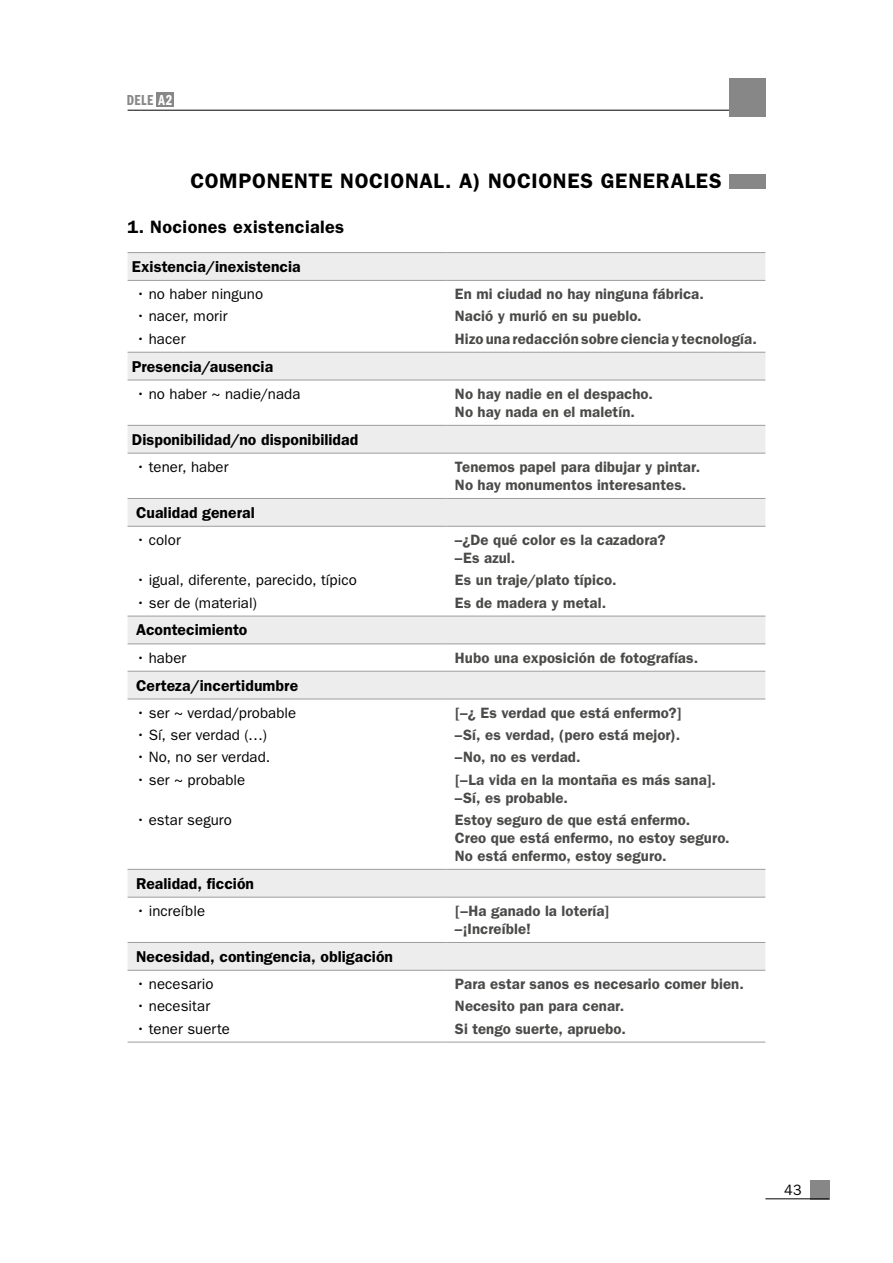
<style>
.page{position:relative;width:893px;height:1263px;background:#fff}
.page>*{position:absolute;margin:0;border:0;box-sizing:border-box;transform-origin:0 0}
.t1{font:600 21px "ITC Franklin Gothic Std";letter-spacing:.03em;color:#000}
.t2{font:600 18px "ITC Franklin Gothic Std";letter-spacing:.02em;color:#000}
.t3{font:600 15.75px "ITC Franklin Gothic Std";letter-spacing:.005em;color:#000}
.t4{font:600 15px/22.2px "ITC Franklin Gothic Std";letter-spacing:.005em;color:#4a4a49}
.t5{font:15px "ITC Franklin Gothic Std";letter-spacing:.005em;color:#000}
.t6{font:15px "ITC Franklin Gothic Std Dm Cp";letter-spacing:.03em;color:#878787}
.t7{font:15px "ITC Franklin Gothic Std";letter-spacing:.005em;color:#000;scale:.95 1}
.s1{color:#fff}
</style>
<div class="page">
<div style="left:810px;top:1180px;width:19px;height:19px;background:#878787"></div>
<hr style="left:765px;top:1198px;width:64px;height:1px;background:#000">
<hr style="left:128px;top:110px;width:637px;height:1px;background:#000">
<div style="left:729px;top:78px;width:36px;height:39px;background:#878787"></div>
<div style="left:157px;top:92px;width:17px;height:15px;background:#878787"></div>
<div style="left:729px;top:174px;width:36px;height:14px;background:#878787"></div>
<svg style="left:128px;top:253px;width:637px;height:717px"></svg>
<hr style="left:128px;top:252px;width:318px;height:1px;background:#9d9d9c">
<hr style="left:446px;top:252px;width:319px;height:1px;background:#9d9d9c">
<hr style="left:128px;top:280px;width:318px;height:1px;background:#9d9d9c">
<hr style="left:446px;top:280px;width:319px;height:1px;background:#9d9d9c">
<hr style="left:128px;top:352px;width:318px;height:1px;background:#9d9d9c">
<hr style="left:446px;top:352px;width:319px;height:1px;background:#9d9d9c">
<hr style="left:128px;top:380px;width:318px;height:1px;background:#9d9d9c">
<hr style="left:446px;top:380px;width:319px;height:1px;background:#9d9d9c">
<hr style="left:128px;top:425px;width:318px;height:1px;background:#9d9d9c">
<hr style="left:446px;top:425px;width:319px;height:1px;background:#9d9d9c">
<hr style="left:128px;top:453px;width:318px;height:1px;background:#9d9d9c">
<hr style="left:446px;top:453px;width:319px;height:1px;background:#9d9d9c">
<hr style="left:128px;top:498px;width:318px;height:1px;background:#9d9d9c">
<hr style="left:446px;top:498px;width:319px;height:1px;background:#9d9d9c">
<hr style="left:128px;top:526px;width:318px;height:1px;background:#9d9d9c">
<hr style="left:446px;top:526px;width:319px;height:1px;background:#9d9d9c">
<hr style="left:128px;top:616px;width:318px;height:1px;background:#9d9d9c">
<hr style="left:446px;top:616px;width:319px;height:1px;background:#9d9d9c">
<hr style="left:128px;top:643px;width:318px;height:1px;background:#9d9d9c">
<hr style="left:446px;top:643px;width:319px;height:1px;background:#9d9d9c">
<hr style="left:128px;top:671px;width:318px;height:1px;background:#9d9d9c">
<hr style="left:446px;top:671px;width:319px;height:1px;background:#9d9d9c">
<hr style="left:128px;top:699px;width:318px;height:1px;background:#9d9d9c">
<hr style="left:446px;top:699px;width:319px;height:1px;background:#9d9d9c">
<hr style="left:128px;top:869px;width:318px;height:1px;background:#9d9d9c">
<hr style="left:446px;top:869px;width:319px;height:1px;background:#9d9d9c">
<hr style="left:128px;top:897px;width:318px;height:1px;background:#9d9d9c">
<hr style="left:446px;top:897px;width:319px;height:1px;background:#9d9d9c">
<hr style="left:128px;top:942px;width:318px;height:1px;background:#9d9d9c">
<hr style="left:446px;top:942px;width:319px;height:1px;background:#9d9d9c">
<hr style="left:128px;top:970px;width:318px;height:1px;background:#9d9d9c">
<hr style="left:446px;top:970px;width:319px;height:1px;background:#9d9d9c">
<hr style="left:128px;top:1042px;width:318px;height:1px;background:#9d9d9c">
<hr style="left:446px;top:1042px;width:319px;height:1px;background:#9d9d9c">
<p class="t6" style="left:127px;top:92px;width:47px">DELE <span class="s1">A2</span></p>
<h1 class="t1" style="left:190px;top:169px;width:533px">COMPONENTE NOCIONAL. A) NOCIONES GENERALES</h1>
<p class="t2" style="left:128px;top:217px;width:218px">1. Nociones existenciales</p>
<p class="t3" style="left:132px;top:257px;width:170px">Existencia/inexistencia</p>
<p class="t5" style="left:136px;top:285px;width:129px">• no haber ninguno</p>
<p class="t5" style="left:136px;top:308px;width:93px">• nacer, morir</p>
<p class="t5" style="left:136px;top:330px;width:51px">• hacer</p>
<p class="t4" style="left:455px;top:283px;width:303px">En mi ciudad no hay ninguna fábrica.<br>Nació y murió en su pueblo.<br>Hizo una redacción sobre ciencia y tecnología.</p>
<p class="t3" style="left:132px;top:357px;width:143px">Presencia/ausencia</p>
<p class="t5" style="left:136px;top:385px;width:166px">• no haber ~ nadie/nada</p>
<p class="t4" style="left:455px;top:385px;width:199px;line-height:18px">No hay nadie en el despacho.<br>No hay nada en el maletín.</p>
<p class="t3" style="left:132px;top:430px;width:228px">Disponibilidad/no disponibilidad</p>
<p class="t5" style="left:136px;top:458px;width:94px">• tener, haber</p>
<p class="t4" style="left:455px;top:458px;width:247px;line-height:18px">Tenemos papel para dibujar y pintar.<br>No hay monumentos interesantes.</p>
<p class="t3" style="left:136px;top:503px;width:120px">Cualidad general</p>
<p class="t5" style="left:136px;top:531px;width:46px">• color</p>
<p class="t5" style="left:136px;top:572px;width:222px">• igual, diferente, parecido, típico</p>
<p class="t5" style="left:136px;top:594px;width:122px">• ser de (material)</p>
<p class="t4" style="left:455px;top:531px;width:212px;line-height:18px">–¿De qué color es la cazadora? –Es azul.</p>
<p class="t4" style="left:455px;top:569px;width:163px">Es un traje/plato típico.<br>Es de madera y metal.</p>
<p class="t3" style="left:136px;top:621px;width:113px">Acontecimiento</p>
<p class="t5" style="left:136px;top:649px;width:52px">• haber</p>
<p class="t4" style="left:455px;top:646px;width:245px">Hubo una exposición de fotografías.</p>
<p class="t3" style="left:136px;top:676px;width:164px">Certeza/incertidumbre</p>
<p class="t5" style="left:136px;top:704px;width:162px">• ser ~ verdad/probable</p>
<p class="t5" style="left:136px;top:726px;width:132px">• Sí, ser verdad (…)</p>
<p class="t5" style="left:136px;top:749px;width:136px">• No, no ser verdad.</p>
<p class="t5" style="left:136px;top:771px;width:111px">• ser ~ probable</p>
<p class="t5" style="left:136px;top:811px;width:97px">• estar seguro</p>
<p class="t4" style="left:455px;top:701px;width:263px">[–¿ Es verdad que está enfermo?]<br>–Sí, es verdad, (pero está mejor).<br>–No, no es verdad.<br>[–La vida en la montaña es más sana].</p>
<p class="t4" style="left:455px;top:786px;width:237px">–Sí, es probable.<br>Estoy seguro de que está enfermo.</p>
<p class="t4" style="left:455px;top:829px;width:276px;line-height:18px">Creo que está enfermo, no estoy seguro.<br>No está enfermo, estoy seguro.</p>
<p class="t3" style="left:136px;top:874px;width:120px">Realidad, ficción</p>
<p class="t5" style="left:136px;top:902px;width:71px">• increíble</p>
<p class="t4" style="left:455px;top:902px;width:156px;line-height:18px">[–Ha ganado la lotería] –¡Increíble!</p>
<p class="t3" style="left:136px;top:947px;width:259px">Necesidad, contingencia, obligación</p>
<p class="t5" style="left:136px;top:975px;width:79px">• necesario</p>
<p class="t5" style="left:136px;top:997px;width:76px">• necesitar</p>
<p class="t5" style="left:136px;top:1020px;width:95px">• tener suerte</p>
<p class="t4" style="left:455px;top:973px;width:290px">Para estar sanos es necesario comer bien.<br>Necesito pan para cenar.<br>Si tengo suerte, apruebo.</p>
<p class="t7" style="left:784px;top:1181px;width:20px">43</p>
</div>
